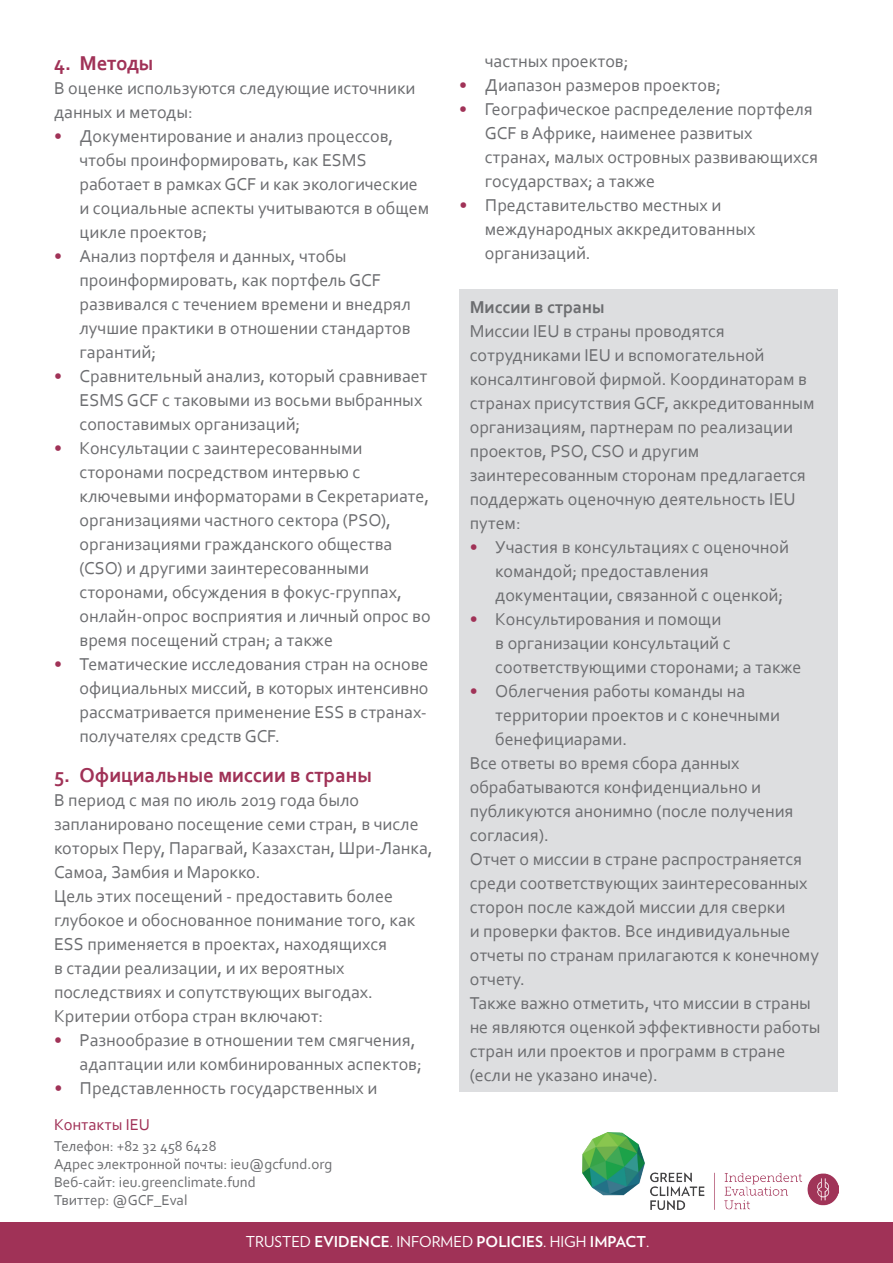
<style>
.page{position:relative;width:893px;height:1263px;background:#fff}
.page>*{position:absolute;margin:0;border:0;box-sizing:border-box;transform-origin:0 0}
.t1{font:700 21px "Corbel";color:#a03257}
.t2{font:18px/24px "Corbel";color:#6c6d70}
.t3{font:700 18px "Corbel";color:#6c6d70}
.t4{font:16.5px "Corbel";color:#a03157}
.t5{font:15px/18px "Corbel";color:#6c6d70}
.t6{font:15px "Verlag";color:#fff}
.s1{color:#a03257}
.s2{font-weight:700}
</style>
<div class="page">
<div style="left:0;top:1223px;width:893px;height:40px;background:#a03257"></div>
<div style="left:459px;top:289px;width:378px;height:803px;background:#dddee0"></div>
<img style="left:582px;top:1133px;width:256px;height:76px">
<p class="t1" style="left:54px;top:50px;width:101px">4. Методы</p>
<p class="t2" style="left:54px;top:75px;width:363px">В оценке используются следующие источники данных и методы:</p>
<p class="t2" style="left:80px;top:123px;width:351px;text-indent:-26px"><span class="s1">•</span> Документирование и анализ процессов, чтобы проинформировать, как ESMS работает в рамках GCF и как экологические и социальные аспекты учитываются в общем цикле проектов;</p>
<p class="t2" style="left:80px;top:243px;width:333px;text-indent:-26px"><span class="s1">•</span> Анализ портфеля и данных, чтобы проинформировать, как портфель GCF развивался с течением времени и внедрял лучшие практики в отношении стандартов гарантий;</p>
<p class="t2" style="left:80px;top:363px;width:349px;text-indent:-26px"><span class="s1">•</span> Сравнительный анализ, который сравнивает<br>ESMS GCF с таковыми из восьми выбранных сопоставимых организаций;</p>
<p class="t2" style="left:80px;top:435px;width:353px;text-indent:-26px"><span class="s1">•</span> Консультации с заинтересованными сторонами посредством интервью с ключевыми информаторами в Секретариате, организациями частного сектора (PSO), организациями гражданского общества (CSO) и другими заинтересованными сторонами, обсуждения в фокус-группах, онлайн-опрос восприятия и личный опрос во время посещений стран; а также</p>
<p class="t2" style="left:80px;top:651px;width:351px;text-align:justify;text-indent:-26px"><span class="s1">•</span> Тематические исследования стран на основе официальных миссий, в которых интенсивно рассматривается применение ESS в странах&shy;получателях средств GCF.</p>
<p class="t1" style="left:54px;top:762px;width:319px">5. Официальные миссии в страны</p>
<p class="t2" style="left:54px;top:788px;width:380px">В период с мая по июль 2019 года было запланировано посещение семи стран, в числе которых Перу, Парагвай, Казахстан, Шри-Ланка, Самоа, Замбия и Марокко.<br>Цель этих посещений - предоставить более глубокое и обоснованное понимание того, как ESS применяется в проектах, находящихся<br>в стадии реализации, и их вероятных последствиях и сопутствующих выгодах.<br>Критерии отбора стран включают:</p>
<p class="t2" style="left:80px;top:1028px;width:344px;text-indent:-26px"><span class="s1">•</span> Разнообразие в отношении тем смягчения, адаптации или комбинированных аспектов;</p>
<p class="t2" style="left:54px;top:1076px;width:325px"><span class="s1">•</span> Представленность государственных и</p>
<p class="t4" style="left:54px;top:1114px;width:97px">Контакты IEU</p>
<p class="t5" style="left:54px;top:1136px;width:280px">Телефон: +82 32 458 6428<br>Адрес электронной почты: ieu@gcfund.org<br>Веб-сайт: ieu.greenclimate.fund<br>Твиттер: @GCF_Eval</p>
<p class="t2" style="left:485px;top:49px;width:145px">частных проектов;</p>
<p class="t2" style="left:459px;top:73px;width:263px"><span class="s1">•</span> Диапазон размеров проектов;</p>
<p class="t2" style="left:485px;top:97px;width:335px;text-indent:-26px"><span class="s1">•</span> Географическое распределение портфеля GCF в Африке, наименее развитых странах, малых островных развивающихся государствах; а также</p>
<p class="t2" style="left:485px;top:193px;width:272px;text-indent:-25px"><span class="s1">•</span> Представительство местных и международных аккредитованных организаций.</p>
<p class="t3" style="left:470px;top:296px;width:136px">Миссии в страны</p>
<p class="t2" style="left:470px;top:319px;width:346px">Миссии IEU в страны проводятся сотрудниками IEU и вспомогательной консалтинговой фирмой. Координаторам в странах присутствия GCF, аккредитованным организациям, партнерам по реализации проектов, PSO, CSO и другим заинтересованным сторонам предлагается поддержать оценочную деятельность IEU путем:</p>
<p class="t2" style="left:495px;top:535px;width:295px;text-indent:-26px"><span class="s1">•</span> Участия в консультациях с оценочной командой; предоставления документации, связанной с оценкой;</p>
<p class="t2" style="left:495px;top:607px;width:308px;text-indent:-26px"><span class="s1">•</span> Консультирования и помощи<br>в организации консультаций с соответствующими сторонами; а также</p>
<p class="t2" style="left:470px;top:679px;width:277px"><span class="s1">•</span> Облегчения работы команды на</p>
<p class="t2" style="left:495px;top:703px;width:286px">территории проектов и с конечными</p>
<p class="t2" style="left:495px;top:727px;width:133px">бенефициарами.</p>
<p class="t2" style="left:470px;top:751px;width:271px">Все ответы во время сбора данных</p>
<p class="t2" style="left:470px;top:775px;width:293px">обрабатываются конфиденциально и</p>
<p class="t2" style="left:470px;top:799px;width:325px">публикуются анонимно (после получения</p>
<p class="t2" style="left:470px;top:823px;width:81px">согласия).</p>
<p class="t2" style="left:470px;top:847px;width:334px">Отчет о миссии в стране распространяется</p>
<p class="t2" style="left:470px;top:871px;width:339px">среди соответствующих заинтересованных</p>
<p class="t2" style="left:470px;top:895px;width:317px">сторон после каждой миссии для сверки</p>
<p class="t2" style="left:470px;top:919px;width:322px">и проверки фактов. Все индивидуальные</p>
<p class="t2" style="left:470px;top:943px;width:351px">отчеты по странам прилагаются к конечному</p>
<p class="t2" style="left:470px;top:967px;width:57px">отчету.</p>
<p class="t2" style="left:470px;top:991px;width:343px">Также важно отметить, что миссии в страны</p>
<p class="t2" style="left:470px;top:1015px;width:352px">не являются оценкой эффективности работы</p>
<p class="t2" style="left:470px;top:1039px;width:317px">стран или проектов и программ в стране</p>
<p class="t2" style="left:470px;top:1063px;width:190px">(если не указано иначе).</p>
<p class="t6" style="left:246px;top:1230px;width:405px">TRUSTED <span class="s2">EVIDENCE</span>. INFORMED <span class="s2">POLICIES</span>. HIGH <span class="s2">IMPACT</span>.</p>
</div>
